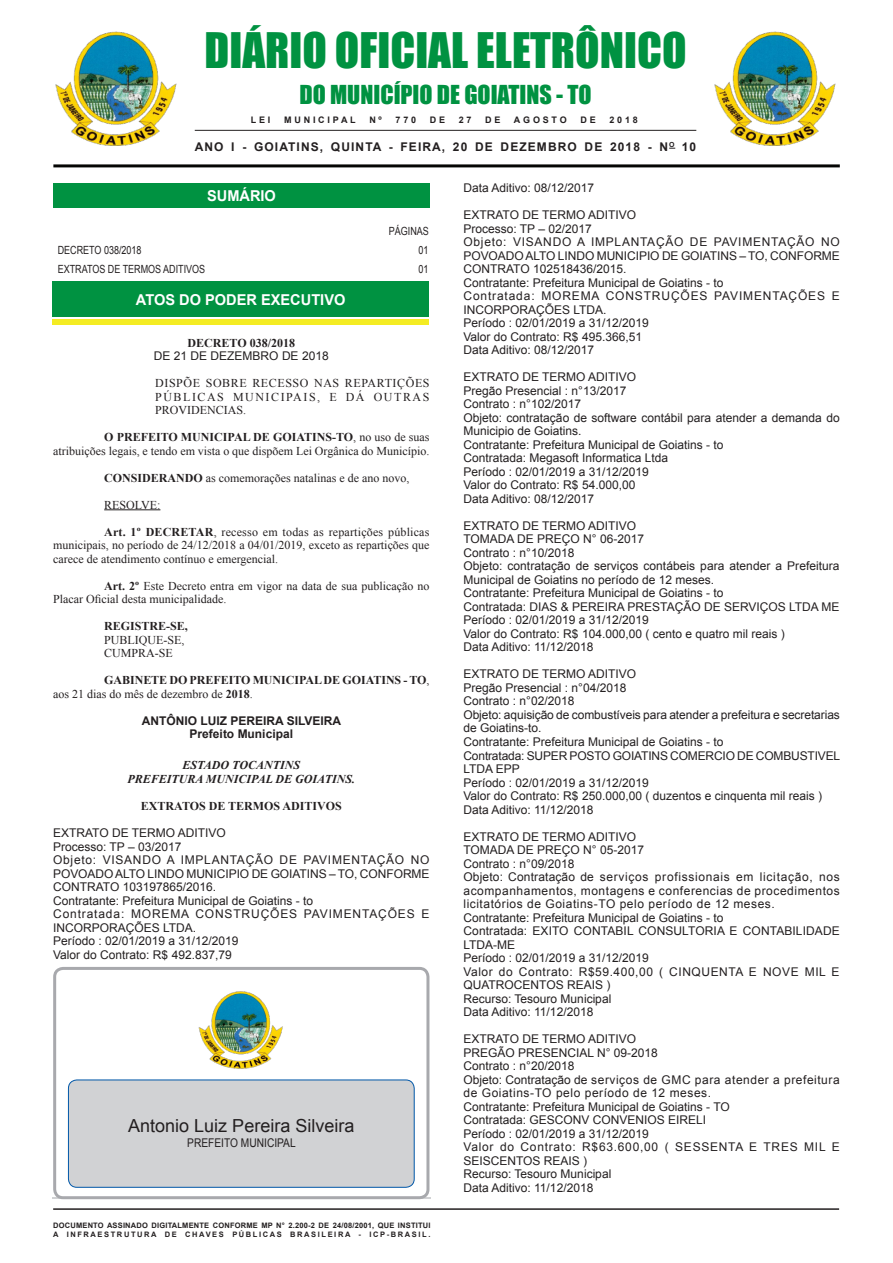
<style>
.page{position:relative;width:893px;height:1263px;background:#fff}
.page>*{position:absolute;margin:0;border:0;box-sizing:border-box;transform-origin:0 0}
.t1{font:45px "Impact";color:#009241}
.t2{font:24px "Impact";color:#009241}
.t3{font:18px "Arial";color:#231f20}
.t4{font:700 15px "Arial";color:#fff}
.t5{font:12px/13.5px "Arial";color:#231f20}
.t6{font:12px/13.5px "Times New Roman";color:#231f20;text-align:justify}
.t7{font:700 12px/13.5px "Times New Roman";letter-spacing:-.005em;color:#231f20}
.t8{font:700 12px "Arial";letter-spacing:.09em;color:#231f20}
.t9{font:italic 700 12px/14.4px "Times New Roman";color:#231f20;text-align:center}
.t10{font:700 12px/13.5px "Arial";color:#231f20;text-align:center}
.t11{font:12px "Arial";color:#231f20;scale:.85 1}
.t12{font:11.25px "Arial";color:#231f20;scale:.8 1}
.t13{font:700 9px "Arial";letter-spacing:.31em;color:#231f20}
.t14{font:700 7.5px/9px "Arial";letter-spacing:.025em;color:#231f20}
.s1{font-weight:700}
.s2{font-weight:400}
</style>
<div class="page">
<hr style="left:53px;top:1208px;width:786px;height:2px;background:#231f20">
<hr style="left:53px;top:164px;width:787px;height:3px;background:#040503">
<hr style="left:195px;top:130px;width:501px;height:1px;background:#231f20">
<hr style="left:52px;top:1198px;width:379px;height:1px;background:#d1d2d4">
<div style="left:53px;top:967px;width:376px;height:232px;border:3px solid #a8a9ad;border-radius:9px"></div>
<div style="left:68px;top:1080px;width:346px;height:107px;background:#d1d2d4;border-radius:9px"></div>
<div style="left:68px;top:1080px;width:346px;height:107px;border:1px solid #0057a8;border-radius:9px"></div>
<img style="left:198px;top:991px;width:85px;height:78px">
<img style="left:714px;top:31px;width:122px;height:115px">
<img style="left:55px;top:31px;width:122px;height:115px">
<div style="left:53px;top:184px;width:377px;height:24px;background:#009241"></div>
<div style="left:53px;top:319px;width:376px;height:6px;background:#f4ec23"></div>
<div style="left:53px;top:281px;width:376px;height:36px;background:#009241"></div>
<hr style="left:104px;top:509px;width:56px;height:1px;background:#231f20">
<h1 class="t1" style="left:205px;top:16px;width:483px">DIÁRIO OFICIAL ELETRÔNICO</h1>
<h2 class="t2" style="left:299px;top:76px;width:294px">DO MUNICÍPIO DE GOIATINS - TO</h2>
<p class="t13" style="left:251px;top:114px;width:21px">LEI</p>
<p class="t13" style="left:284px;top:114px;width:73px">MUNICIPAL</p>
<p class="t13" style="left:369px;top:114px;width:14px">N º</p>
<p class="t13" style="left:396px;top:114px;width:22px">770</p>
<p class="t13" style="left:430px;top:114px;width:17px">D E</p>
<p class="t13" style="left:459px;top:114px;width:14px">2 7</p>
<p class="t13" style="left:485px;top:114px;width:17px">D E</p>
<p class="t13" style="left:514px;top:114px;width:54px">AGOSTO</p>
<p class="t13" style="left:580px;top:114px;width:17px">D E</p>
<p class="t13" style="left:609px;top:114px;width:30px">2018</p>
<p class="t8" style="left:195px;top:139px;width:503px">ANO I - GOIATINS, QUINTA - FEIRA, 20 DE DEZEMBRO DE 2018 - N<sup>O</sup> 10</p>
<p class="t4" style="left:207px;top:186px;width:70px">SUMÁRIO</p>
<p class="t12" style="left:389px;top:224px;width:52px">PÁGINAS</p>
<p class="t12" style="left:58px;top:243px;width:106px">DECRETO 038/2018</p>
<p class="t12" style="left:418px;top:243px;width:14px">01</p>
<p class="t12" style="left:58px;top:262px;width:186px">EXTRATOS DE TERMOS ADITIVOS</p>
<p class="t12" style="left:418px;top:262px;width:14px">01</p>
<p class="t4" style="left:136px;top:289px;width:211px">ATOS DO PODER EXECUTIVO</p>
<p class="t7" style="left:188px;top:335px;width:109px">DECRETO 038/2018</p>
<p class="t5" style="left:154px;top:349px;width:176px">DE 21 DE DEZEMBRO DE 2018</p>
<p class="t6" style="left:155px;top:376px;width:276px">DISPÕE SOBRE RECESSO NAS REPARTIÇÕES PÚBLICAS MUNICIPAIS, E DÁ OUTRAS PROVIDENCIAS.</p>
<p class="t6" style="left:53px;top:430px;width:378px;text-align:right"><span class="s1">O PREFEITO MUNICIPAL DE GOIATINS-TO</span>, no uso de suas atribuições legais, e tendo em vista o que dispõem Lei Orgânica do Município.</p>
<p class="t6" style="left:104px;top:471px;width:307px"><span class="s1">CONSIDERANDO</span> as comemorações natalinas e de ano novo,</p>
<p class="t6" style="left:104px;top:498px;width:58px">RESOLVE:</p>
<p class="t6" style="left:53px;top:525px;width:378px;text-indent:51px"><span class="s1">Art. 1º DECRETAR</span>, recesso em todas as repartições públicas municipais, no período de 24/12/2018 a 04/01/2019, exceto as repartições que carece de atendimento contínuo e emergencial.</p>
<p class="t6" style="left:53px;top:579px;width:378px;text-indent:51px"><span class="s1">Art. 2º</span> Este Decreto entra em vigor na data de sua publicação no<br>Placar Oficial desta municipalidade.</p>
<p class="t7" style="left:104px;top:619px;width:85px">REGISTRE-SE,</p>
<p class="t6" style="left:104px;top:633px;width:82px">PUBLIQUE-SE,<br>CUMPRA-SE</p>
<p class="t7" style="left:53px;top:673px;width:378px;text-indent:51px">GABINETE DO PREFEITO MUNICIPAL DE GOIATINS - TO<span class="s2">, aos 21 dias do mês de dezembro de</span> 2018<span class="s2">.</span></p>
<p class="t10" style="left:142px;top:714px;width:201px">ANTÔNIO LUIZ PEREIRA SILVEIRA<br>Prefeito Municipal</p>
<p class="t9" style="left:128px;top:757px;width:229px">ESTADO TOCANTINS<br>PREFEITURA MUNICIPAL DE GOIATINS.</p>
<p class="t7" style="left:141px;top:799px;width:202px">EXTRATOS DE TERMOS ADITIVOS</p>
<p class="t5" style="left:53px;top:826px;width:378px">EXTRATO DE TERMO ADITIVO<br>Processo: TP – 03/2017<br>Objeto: VISANDO A IMPLANTAÇÃO DE PAVIMENTAÇÃO NO POVOADO ALTO LINDO MUNICIPIO DE GOIATINS – TO, CONFORME CONTRATO 103197865/2016.<br>Contratante: Prefeitura Municipal de Goiatins - to<br>Contratada: MOREMA CONSTRUÇÕES PAVIMENTAÇÕES E INCORPORAÇÕES LTDA.<br>Período : 02/01/2019 a 31/12/2019<br>Valor do Contrato: R$ 492.837,79</p>
<h3 class="t3" style="left:128px;top:1114px;width:228px">Antonio Luiz Pereira Silveira</h3>
<p class="t11" style="left:187px;top:1135px;width:129px">PREFEITO MUNICIPAL</p>
<p class="t14" style="left:53px;top:1221px;width:379px">DOCUMENTO ASSINADO DIGITALMENTE CONFORME MP N° 2.200-2 DE 24/08/2001, QUE INSTITUI<br>A INFRAESTRUTURA DE CHAVES PÚBLICAS BRASILEIRA - ICP-BRASIL.</p>
<p class="t5" style="left:463px;top:182px;width:132px">Data Aditivo: 08/12/2017</p>
<p class="t5" style="left:463px;top:209px;width:378px">EXTRATO DE TERMO ADITIVO<br>Processo: TP – 02/2017<br>Objeto: VISANDO A IMPLANTAÇÃO DE PAVIMENTAÇÃO NO POVOADO ALTO LINDO MUNICIPIO DE GOIATINS – TO, CONFORME CONTRATO 102518436/2015.<br>Contratante: Prefeitura Municipal de Goiatins - to<br>Contratada: MOREMA CONSTRUÇÕES PAVIMENTAÇÕES E INCORPORAÇÕES LTDA.<br>Período : 02/01/2019 a 31/12/2019<br>Valor do Contrato: R$ 495.366,51<br>Data Aditivo: 08/12/2017</p>
<p class="t5" style="left:463px;top:371px;width:378px">EXTRATO DE TERMO ADITIVO<br>Pregão Presencial : n°13/2017<br>Contrato : n°102/2017<br>Objeto: contratação de software contábil para atender a demanda do Municipio de Goiatins.<br>Contratante: Prefeitura Municipal de Goiatins - to<br>Contratada: Megasoft Informatica Ltda<br>Período : 02/01/2019 a 31/12/2019<br>Valor do Contrato: R$ 54.000,00<br>Data Aditivo: 08/12/2017</p>
<p class="t5" style="left:463px;top:519px;width:378px">EXTRATO DE TERMO ADITIVO<br>TOMADA DE PREÇO N° 06-2017<br>Contrato : n°10/2018<br>Objeto: contratação de serviços contábeis para atender a Prefeitura Municipal de Goiatins no período de 12 meses.<br>Contratante: Prefeitura Municipal de Goiatins - to<br>Contratada: DIAS &amp; PEREIRA PRESTAÇÃO DE SERVIÇOS LTDA ME Período : 02/01/2019 a 31/12/2019<br>Valor do Contrato: R$ 104.000,00 ( cento e quatro mil reais )<br>Data Aditivo: 11/12/2018</p>
<p class="t5" style="left:463px;top:668px;width:378px">EXTRATO DE TERMO ADITIVO<br>Pregão Presencial : n°04/2018<br>Contrato : n°02/2018<br>Objeto: aquisição de combustíveis para atender a prefeitura e secretarias de Goiatins-to.<br>Contratante: Prefeitura Municipal de Goiatins - to<br>Contratada: SUPER POSTO GOIATINS COMERCIO DE COMBUSTIVEL LTDA EPP<br>Período : 02/01/2019 a 31/12/2019<br>Valor do Contrato: R$ 250.000,00 ( duzentos e cinquenta mil reais )<br>Data Aditivo: 11/12/2018</p>
<p class="t5" style="left:463px;top:830px;width:378px">EXTRATO DE TERMO ADITIVO<br>TOMADA DE PREÇO N° 05-2017<br>Contrato : n°09/2018<br>Objeto: Contratação de serviços profissionais em licitação, nos acompanhamentos, montagens e conferencias de procedimentos licitatórios de Goiatins-TO pelo período de 12 meses.<br>Contratante: Prefeitura Municipal de Goiatins - to<br>Contratada: EXITO CONTABIL CONSULTORIA E CONTABILIDADE LTDA-ME<br>Período : 02/01/2019 a 31/12/2019<br>Valor do Contrato: R$59.400,00 ( CINQUENTA E NOVE MIL E QUATROCENTOS REAIS )<br>Recurso: Tesouro Municipal<br>Data Aditivo: 11/12/2018</p>
<p class="t5" style="left:463px;top:1032px;width:378px">EXTRATO DE TERMO ADITIVO<br>PREGÃO PRESENCIAL N° 09-2018<br>Contrato : n°20/2018<br>Objeto: Contratação de serviços de GMC para atender a prefeitura de Goiatins-TO pelo período de 12 meses.<br>Contratante: Prefeitura Municipal de Goiatins - TO<br>Contratada: GESCONV CONVENIOS EIRELI<br>Período : 02/01/2019 a 31/12/2019<br>Valor do Contrato: R$63.600,00 ( SESSENTA E TRES MIL E SEISCENTOS REAIS )<br>Recurso: Tesouro Municipal<br>Data Aditivo: 11/12/2018</p>
</div>
